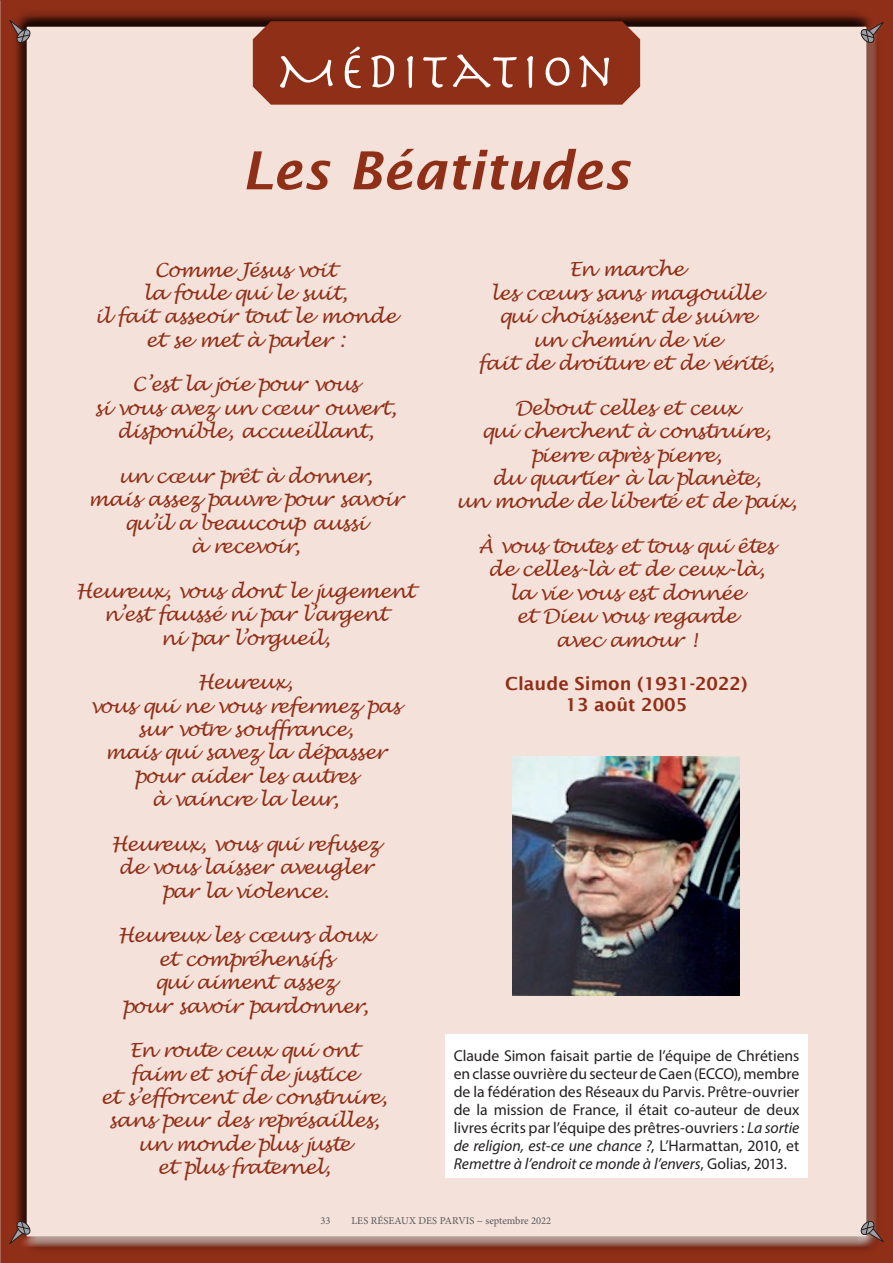
<style>
.page{position:relative;width:893px;height:1263px;background:#fff}
.page>*{position:absolute;margin:0;border:0;box-sizing:border-box;transform-origin:0 0}
.t1{font:italic 600 52.5px "Lucida Sans";color:#902f18}
.t2{font:52.5px "Herculanum";letter-spacing:.035em;color:#fff}
.t3{font:italic 19.5px/23.4px "Lucida Handwriting";letter-spacing:-.01em;color:#902f18;text-align:center}
.t4{font:600 18px/21.6px "Lucida Sans";color:#902f18;text-align:center}
.t5{font:15.75px/18px "Myriad Pro";color:#231f20;text-align:justify}
.t6{font:10.5px "Minion Pro";color:#57585a}
.s1{font-style:italic}
</style>
<div class="page">
<div style="left:0;top:0;width:893px;height:1263px;background:#231f20;opacity:.75"></div>
<svg style="left:10px;top:20px;width:21px;height:23px"></svg>
<svg style="left:860px;top:22px;width:23px;height:21px"></svg>
<svg style="left:10px;top:1220px;width:21px;height:24px"></svg>
<svg style="left:860px;top:1220px;width:23px;height:22px"></svg>
<div style="left:253px;top:21px;width:387px;height:84px;background:#902f18"></div>
<img style="left:867px;top:590px;width:25px;height:53px">
<img style="left:1px;top:590px;width:25px;height:53px">
<img style="left:420px;top:1237px;width:53px;height:25px">
<div style="left:445px;top:1035px;width:363px;height:143px;background:#fff"></div>
<img style="left:513px;top:757px;width:227px;height:238px">
<h1 class="t2" style="left:276px;top:37px;width:340px">MÉDITATION</h1>
<h1 class="t1" style="left:242px;top:141px;width:389px">Les Béatitudes</h1>
<p class="t3" style="left:94px;top:259px;width:303px">Comme Jésus voit<br>la foule qui le suit,<br>il fait asseoir tout le monde et se met à parler :</p>
<p class="t3" style="left:94px;top:373px;width:304px">C’est la joie pour vous<br>si vous avez un cœur ouvert, disponible, accueillant,</p>
<p class="t3" style="left:88px;top:465px;width:317px">un cœur prêt à donner,<br>mais assez pauvre pour savoir qu’il a beaucoup aussi<br>à recevoir,</p>
<p class="t3" style="left:76px;top:580px;width:340px">Heureux, vous dont le jugement n’est faussé ni par l’argent<br>ni par l’orgueil,</p>
<p class="t3" style="left:90px;top:671px;width:311px">Heureux,<br>vous qui ne vous refermez pas sur votre souffrance,<br>mais qui savez la dépasser pour aider les autres<br>à vaincre la leur,</p>
<p class="t3" style="left:111px;top:833px;width:270px">Heureux, vous qui refusez de vous laisser aveugler par la violence.</p>
<p class="t3" style="left:118px;top:924px;width:256px">Heureux les cœurs doux et compréhensifs<br>qui aiment assez<br>pour savoir pardonner,</p>
<p class="t3" style="left:100px;top:1039px;width:289px">En route ceux qui ont<br>faim et soif de justice<br>et s’efforcent de construire, sans peur des représailles, un monde plus juste<br>et plus fraternel,</p>
<p class="t3" style="left:478px;top:259px;width:298px">En marche<br>les cœurs sans magouille qui choisissent de suivre<br>un chemin de vie<br>fait de droiture et de vérité,</p>
<p class="t3" style="left:456px;top:397px;width:342px">Debout celles et ceux<br>qui cherchent à construire, pierre après pierre,<br>du quartier à la planète,<br>un monde de liberté et de paix,</p>
<p class="t3" style="left:478px;top:535px;width:297px">À vous toutes et tous qui êtes de celles-là et de ceux-là, la vie vous est donnée<br>et Dieu vous regarde<br>avec amour !</p>
<p class="t4" style="left:505px;top:672px;width:244px">Claude Simon (1931-2022)<br>13 août 2005</p>
<p class="t5" style="left:454px;top:1047px;width:347px">Claude Simon faisait partie de l’équipe de Chrétiens en classe ouvrière du secteur de Caen (ECCO), membre de la fédération des Réseaux du Parvis. Prêtre-ouvrier de la mission de France, il était co-auteur de deux livres écrits par l’équipe des prêtres-ouvriers : <span class="s1">La sortie de religion, est-ce une chance ?</span>, L’Harmattan, 2010, et <span class="s1">Remettre à l’endroit ce monde à l’envers</span>, Golias, 2013.</p>
<p class="t6" style="left:320px;top:1214px;width:12px">33</p>
<p class="t6" style="left:352px;top:1214px;width:201px">LES RÉSEAUX DES PARVIS ~ septembre 2022</p>
</div>
